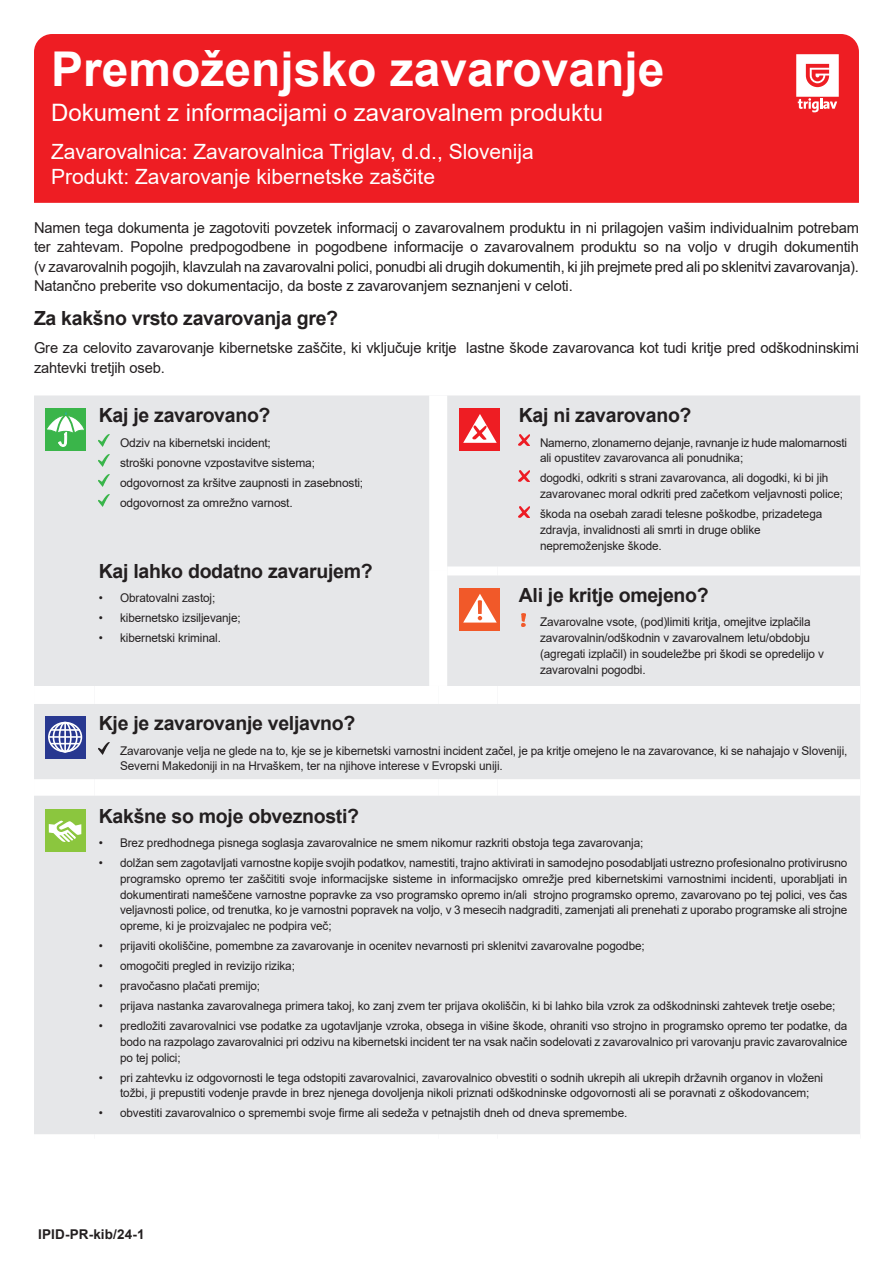
<style>
.page{position:relative;width:893px;height:1263px;background:#fff}
.page>*{position:absolute;margin:0;border:0;box-sizing:border-box;transform-origin:0 0}
.Form_title{font:700 48px "Arial";color:#fff}
.Form_sub_title{font:24px "Arial";color:#fff}
.Company_Product_head{font:21px "Arial";color:#fff}
.Cover_subhead{font:700 19.5px "Arial";letter-spacing:-.015em;color:#231f20}
.Form_intro{font:15px/19.5px "Arial";letter-spacing:-.01em;color:#231f20;text-align:justify}
.Oznaka-PG-notr-stran{font:700 13.5px "Arial";letter-spacing:.01em;color:#231f20}
.Covered_bullets{font:12px/15.8px "Arial";letter-spacing:-.01em;color:#231f20}
</style>
<div class="page">
<div style="left:34px;top:395px;width:826px;height:739px;background:#e6e7e9"></div>
<div style="left:34px;top:779px;width:61px;height:17px;background:#fff"></div>
<div style="left:95px;top:779px;width:343px;height:17px;background:#fff"></div>
<div style="left:438px;top:779px;width:59px;height:17px;background:#fff"></div>
<div style="left:497px;top:779px;width:363px;height:17px;background:#fff"></div>
<div style="left:34px;top:686px;width:61px;height:18px;background:#fff"></div>
<div style="left:95px;top:686px;width:343px;height:18px;background:#fff"></div>
<div style="left:438px;top:686px;width:59px;height:18px;background:#fff"></div>
<div style="left:497px;top:686px;width:363px;height:18px;background:#fff"></div>
<div style="left:429px;top:395px;width:18px;height:176px;background:#fff"></div>
<div style="left:429px;top:571px;width:18px;height:115px;background:#fff"></div>
<div style="left:447px;top:566px;width:50px;height:9px;background:#fff"></div>
<div style="left:497px;top:566px;width:363px;height:9px;background:#fff"></div>
<div style="left:45px;top:408px;width:41px;height:43px;background:#3ab54a"></div>
<svg style="left:47px;top:412px;width:37px;height:35px"></svg>
<svg style="left:99px;top:435px;width:11px;height:12px"></svg>
<svg style="left:99px;top:455px;width:11px;height:12px"></svg>
<svg style="left:99px;top:475px;width:11px;height:12px"></svg>
<svg style="left:99px;top:495px;width:11px;height:12px"></svg>
<div style="left:459px;top:408px;width:41px;height:43px;background:#ee1d23"></div>
<svg style="left:463px;top:414px;width:34px;height:29px"></svg>
<svg style="left:519px;top:435px;width:10px;height:11px"></svg>
<svg style="left:519px;top:470px;width:10px;height:11px"></svg>
<svg style="left:519px;top:506px;width:10px;height:11px"></svg>
<div style="left:459px;top:588px;width:41px;height:43px;background:#f15929"></div>
<svg style="left:463px;top:594px;width:34px;height:28px"></svg>
<svg style="left:522px;top:613px;width:3px;height:13px"></svg>
<svg style="left:45px;top:716px;width:41px;height:43px"></svg>
<div style="left:48px;top:722px;width:34px;height:30px;border:2px solid #fff;border-radius:50%"></div>
<div style="left:53px;top:722px;width:25px;height:30px;border:2px solid #fff;border-radius:50%"></div>
<div style="left:59px;top:722px;width:13px;height:30px;border:2px solid #fff;border-radius:50%"></div>
<hr style="left:64px;top:723px;width:2px;height:29px;background:#fff">
<hr style="left:51px;top:729px;width:29px;height:2px;background:#fff">
<svg style="left:51px;top:743px;width:29px;height:1px"></svg>
<hr style="left:49px;top:736px;width:32px;height:2px;background:#fff">
<svg style="left:99px;top:743px;width:11px;height:12px"></svg>
<div style="left:45px;top:809px;width:41px;height:42px;background:#8bc63e"></div>
<svg style="left:49px;top:820px;width:33px;height:22px"></svg>
<div style="left:34px;top:34px;width:825px;height:169px;background:#ee1d23"></div>
<svg style="left:796px;top:54px;width:43px;height:58px"></svg>
<p class="Form_title" style="left:51px;top:35px;width:615px">Premoženjsko zavarovanje</p>
<p class="Form_sub_title" style="left:51px;top:96px;width:554px">Dokument z informacijami o zavarovalnem produktu</p>
<p class="Company_Product_head" style="left:51px;top:137px;width:484px">Zavarovalnica: Zavarovalnica Triglav, d.d., Slovenija</p>
<p class="Company_Product_head" style="left:51px;top:162px;width:385px">Produkt: Zavarovanje kibernetske zaščite</p>
<p class="Form_intro" style="left:34px;top:218px;width:826px">Namen tega dokumenta je zagotoviti povzetek informacij o zavarovalnem produktu in ni prilagojen vašim individualnim potrebam ter zahtevam. Popolne predpogodbene in pogodbene informacije o zavarovalnem produktu so na voljo v drugih dokumentih (v zavarovalnih pogojih, klavzulah na zavarovalni polici, ponudbi ali drugih dokumentih, ki jih prejmete pred ali po sklenitvi zavarovanja).<br>Natančno preberite vso dokumentacijo, da boste z zavarovanjem seznanjeni v celoti.</p>
<p class="Cover_subhead" style="left:34px;top:305px;width:306px">Za kakšno vrsto zavarovanja gre?</p>
<p class="Form_intro" style="left:34px;top:338px;width:826px">Gre za celovito zavarovanje kibernetske zaščite, ki vključuje kritje lastne škode zavarovanca kot tudi kritje pred odškodninskimi zahtevki tretjih oseb.</p>
<p class="Cover_subhead" style="left:99px;top:402px;width:173px">Kaj je zavarovano?</p>
<p class="Covered_bullets" style="left:120px;top:434px;width:152px">Odziv na kibernetski incident;</p>
<p class="Covered_bullets" style="left:120px;top:454px;width:196px">stroški ponovne vzpostavitve sistema;</p>
<p class="Covered_bullets" style="left:120px;top:474px;width:245px">odgovornost za kršitve zaupnosti in zasebnosti;</p>
<p class="Covered_bullets" style="left:120px;top:494px;width:174px">odgovornost za omrežno varnost.</p>
<p class="Cover_subhead" style="left:99px;top:557px;width:275px">Kaj lahko dodatno zavarujem?</p>
<p class="Covered_bullets" style="left:99px;top:590px;width:118px">• Obratovalni zastoj;</p>
<p class="Covered_bullets" style="left:99px;top:610px;width:143px">• kibernetsko izsiljevanje;</p>
<p class="Covered_bullets" style="left:99px;top:630px;width:124px">• kibernetski kriminal.</p>
<p class="Cover_subhead" style="left:519px;top:402px;width:174px">Kaj ni zavarovano?</p>
<p class="Covered_bullets" style="left:540px;top:434px;width:309px">Namerno, zlonamerno dejanje, ravnanje iz hude malomarnosti ali opustitev zavarovanca ali ponudnika;</p>
<p class="Covered_bullets" style="left:540px;top:470px;width:304px">dogodki, odkriti s strani zavarovanca, ali dogodki, ki bi jih zavarovanec moral odkriti pred začetkom veljavnosti police;</p>
<p class="Covered_bullets" style="left:540px;top:506px;width:284px">škoda na osebah zaradi telesne poškodbe, prizadetega zdravja, invalidnosti ali smrti in druge oblike nepremoženjske škode.</p>
<p class="Cover_subhead" style="left:519px;top:582px;width:192px">Ali je kritje omejeno?</p>
<p class="Covered_bullets" style="left:540px;top:614px;width:286px">Zavarovalne vsote, (pod)limiti kritja, omejitve izplačila zavarovalnin/odškodnin v zavarovalnem letu/obdobju (agregati izplačil) in soudeležbe pri škodi se opredelijo v zavarovalni pogodbi.</p>
<p class="Cover_subhead" style="left:99px;top:710px;width:258px">Kje je zavarovanje veljavno?</p>
<p class="Covered_bullets" style="left:120px;top:742px;width:729px">Zavarovanje velja ne glede na to, kje se je kibernetski varnostni incident začel, je pa kritje omejeno le na zavarovance, ki se nahajajo v Sloveniji,<br>Severni Makedoniji in na Hrvaškem, ter na njihove interese v Evropski uniji.</p>
<p class="Cover_subhead" style="left:99px;top:802px;width:262px">Kakšne so moje obveznosti?</p>
<p class="Covered_bullets" style="left:99px;top:835px;width:546px">• Brez predhodnega pisnega soglasja zavarovalnice ne smem nikomur razkriti obstoja tega zavarovanja;</p>
<p class="Covered_bullets" style="left:120px;top:855px;width:729px;text-align:justify;text-indent:-21px">• dolžan sem zagotavljati varnostne kopije svojih podatkov, namestiti, trajno aktivirati in samodejno posodabljati ustrezno profesionalno protivirusno programsko opremo ter zaščititi svoje informacijske sisteme in informacijsko omrežje pred kibernetskimi varnostnimi incidenti, uporabljati in dokumentirati nameščene varnostne popravke za vso programsko opremo in/ali strojno programsko opremo, zavarovano po tej polici, ves čas veljavnosti police, od trenutka, ko je varnostni popravek na voljo, v 3 mesecih nadgraditi, zamenjati ali prenehati z uporabo programske ali strojne opreme, ki je proizvajalec ne podpira več;</p>
<p class="Covered_bullets" style="left:99px;top:938px;width:547px">• prijaviti okoliščine, pomembne za zavarovanje in ocenitev nevarnosti pri sklenitvi zavarovalne pogodbe;</p>
<p class="Covered_bullets" style="left:99px;top:958px;width:198px">• omogočiti pregled in revizijo rizika;</p>
<p class="Covered_bullets" style="left:99px;top:978px;width:163px">• pravočasno plačati premijo;</p>
<p class="Covered_bullets" style="left:99px;top:998px;width:738px">• prijava nastanka zavarovalnega primera takoj, ko zanj zvem ter prijava okoliščin, ki bi lahko bila vzrok za odškodninski zahtevek tretje osebe;</p>
<p class="Covered_bullets" style="left:120px;top:1018px;width:729px;text-align:justify;text-indent:-21px">• predložiti zavarovalnici vse podatke za ugotavljanje vzroka, obsega in višine škode, ohraniti vso strojno in programsko opremo ter podatke, da bodo na razpolago zavarovalnici pri odzivu na kibernetski incident ter na vsak način sodelovati z zavarovalnico pri varovanju pravic zavarovalnice po tej polici;</p>
<p class="Covered_bullets" style="left:120px;top:1069px;width:705px;text-indent:-21px">• pri zahtevku iz odgovornosti le tega odstopiti zavarovalnici, zavarovalnico obvestiti o sodnih ukrepih ali ukrepih državnih organov in vloženi tožbi, ji prepustiti vodenje pravde in brez njenega dovoljenja nikoli priznati odškodninske odgovornosti ali se poravnati z oškodovancem;</p>
<p class="Covered_bullets" style="left:99px;top:1105px;width:530px">• obvestiti zavarovalnico o spremembi svoje firme ali sedeža v petnajstih dneh od dneva spremembe.</p>
<p class="Oznaka-PG-notr-stran" style="left:38px;top:1224px;width:108px">IPID-PR-kib/24-1</p>
</div>
